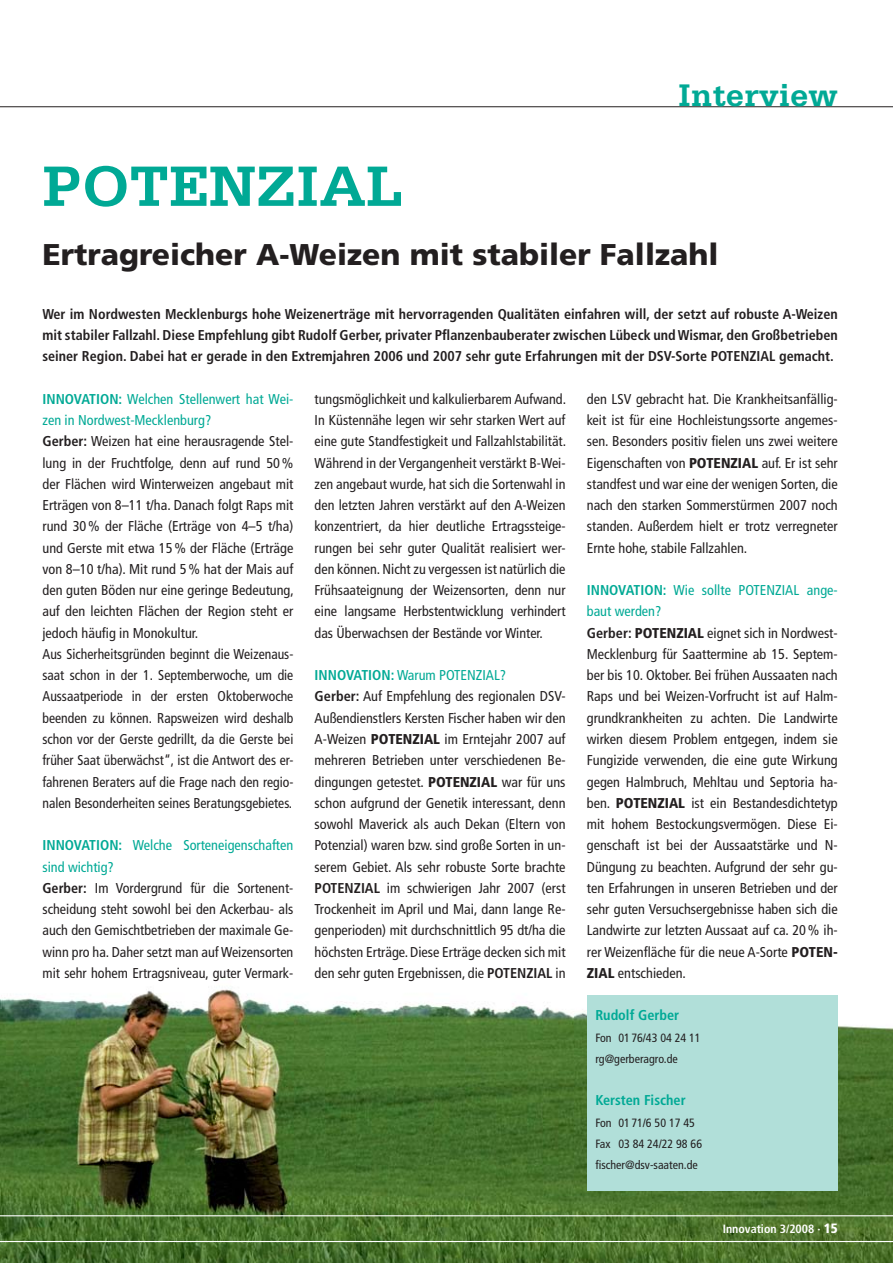
<style>
.page{position:relative;width:893px;height:1263px;background:#fff}
.page>*{position:absolute;margin:0;border:0;box-sizing:border-box;transform-origin:0 0}
.t1{font:700 60px "Serifa";color:#00a995}
.t2{font:700 33px "Serifa";color:#00a995}
.t3{font:900 30px "Frutiger";color:#231f20}
.t4{font:condensed 14.25px/21.3px "Frutiger";color:#231f20}
.t5{font:700 condensed 14.25px/21.3px "Frutiger";color:#231f20;text-align:justify}
.t6{font:700 condensed 14.25px "Frutiger";color:#00a995}
.t7{font:condensed 12px/21.3px "Frutiger";color:#231f20}
.t8{font:700 condensed 12px "Frutiger";color:#fff}
.s1{font-weight:700;color:#00a995}
.s2{color:#00a995}
.s3{font-weight:700}
.s4{font-weight:900}
.s5{font-weight:900;font-size:13.5px}
</style>
<div class="page">
<img style="left:0;top:989px;width:893px;height:274px">
<div style="left:587px;top:995px;width:251px;height:196px;background:#b1dfd9"></div>
<hr style="left:0;top:106px;width:893px;height:1px;background:#231f20">
<hr style="left:0;top:1215px;width:893px;height:1px;background:#fff">
<hr style="left:0;top:1241px;width:893px;height:1px;background:#fff">
<h2 class="t2" style="left:678px;top:84px;width:161px">Interview</h2>
<h1 class="t1" style="left:42px;top:166px;width:362px">POTENZIAL</h1>
<h3 class="t3" style="left:42px;top:243px;width:677px">Ertragreicher A-Weizen mit stabiler Fallzahl</h3>
<p class="t5" style="left:42px;top:304px;width:797px">Wer im Nordwesten Mecklenburgs hohe Weizenerträge mit hervorragenden Qualitäten einfahren will, der setzt auf robuste A-Weizen mit stabiler Fallzahl. Diese Empfehlung gibt Rudolf Gerber, privater Pflanzenbauberater zwischen Lübeck und Wismar, den Großbetrieben seiner Region. Dabei hat er gerade in den Extremjahren 2006 und 2007 sehr gute Erfahrungen mit der DSV-Sorte POTENZIAL gemacht.</p>
<p class="t4" style="left:42px;top:389px;width:253px"><span class="s1">INNOVATION:</span> <span class="s2">Welchen Stellenwert hat Wei&shy;zen in Nordwest-Mecklenburg?<br></span><span class="s3">Gerber:</span> Weizen hat eine herausragende Stel&shy;lung in der Fruchtfolge, denn auf rund 50 % der Flächen wird Winterweizen angebaut mit Erträgen von 8–11 t/ha. Danach folgt Raps mit rund 30 % der Fläche (Erträge von 4–5 t/ha) und Gerste mit etwa 15 % der Fläche (Erträge von 8–10 t/ha). Mit rund 5 % hat der Mais auf den guten Böden nur eine geringe Bedeutung, auf den leichten Flächen der Region steht er jedoch häufig in Monokultur.<br>Aus Sicherheitsgründen beginnt die Weizenaus&shy;saat schon in der 1. Septemberwoche, um die Aussaatperiode in der ersten Oktoberwoche beenden zu können. Rapsweizen wird deshalb schon vor der Gerste gedrillt, da die Gerste bei früher Saat überwächst“, ist die Antwort des er&shy;fahrenen Beraters auf die Frage nach den regio&shy;nalen Besonderheiten seines Beratungsgebietes.</p>
<p class="t4" style="left:42px;top:836px;width:252px"><span class="s1">INNOVATION:</span> <span class="s2">Welche Sorteneigenschaften sind wichtig?<br></span><span class="s3">Gerber:</span> Im Vordergrund für die Sortenent&shy;scheidung steht sowohl bei den Ackerbau- als auch den Gemischtbetrieben der maximale Ge&shy;winn pro ha. Daher setzt man auf Weizensorten mit sehr hohem Ertragsniveau, guter Vermark-</p>
<p class="t4" style="left:587px;top:389px;width:252px;text-align:justify">den LSV gebracht hat. Die Krankheitsanfällig&shy;keit ist für eine Hochleistungssorte angemes&shy;sen. Besonders positiv fielen uns zwei weitere Eigenschaften von <span class="s4">POTENZIAL</span> auf. Er ist sehr standfest und war eine der wenigen Sorten, die nach den starken Sommerstürmen 2007 noch standen. Außerdem hielt er trotz verregneter Ernte hohe, stabile Fallzahlen.</p>
<p class="t4" style="left:587px;top:581px;width:252px"><span class="s1">INNOVATION:</span> <span class="s2">Wie sollte POTENZIAL ange&shy;baut werden?<br></span><span class="s3">Gerber:</span> <span class="s4">POTENZIAL</span> eignet sich in Nordwest-Mecklenburg für Saattermine ab 15. Septem&shy;ber bis 10. Oktober. Bei frühen Aussaaten nach Raps und bei Weizen-Vorfrucht ist auf Halm&shy;grundkrankheiten zu achten. Die Landwirte wirken diesem Problem entgegen, indem sie Fungizide verwenden, die eine gute Wirkung gegen Halmbruch, Mehltau und Septoria ha&shy;ben. <span class="s4">POTENZIAL</span> ist ein Bestandesdichtetyp mit hohem Bestockungsvermögen. Diese Ei&shy;genschaft ist bei der Aussaatstärke und N-Düngung zu beachten. Aufgrund der sehr gu&shy;ten Erfahrungen in unseren Betrieben und der sehr guten Versuchsergebnisse haben sich die Landwirte zur letzten Aussaat auf ca. 20 % ih&shy;rer Weizenfläche für die neue A-Sorte <span class="s4">POTEN-ZIAL</span> entschieden.</p>
<p class="t4" style="left:315px;top:389px;width:253px;text-align:justify">tungsmöglichkeit und kalkulierbarem Aufwand.<br>In Küstennähe legen wir sehr starken Wert auf eine gute Standfestigkeit und Fallzahlstabilität.<br>Während in der Vergangenheit verstärkt B-Wei&shy;zen angebaut wurde, hat sich die Sortenwahl in den letzten Jahren verstärkt auf den A-Weizen konzentriert, da hier deutliche Ertragssteige&shy;rungen bei sehr guter Qualität realisiert wer&shy;den können. Nicht zu vergessen ist natürlich die Frühsaateignung der Weizensorten, denn nur eine langsame Herbstentwicklung verhindert das Überwachsen der Bestände vor Winter.</p>
<p class="t4" style="left:315px;top:666px;width:252px"><span class="s1">INNOVATION:</span> <span class="s2">Warum POTENZIAL?<br></span><span class="s3">Gerber:</span> Auf Empfehlung des regionalen DSV-Außendienstlers Kersten Fischer haben wir den A-Weizen <span class="s4">POTENZIAL</span> im Erntejahr 2007 auf mehreren Betrieben unter verschiedenen Be&shy;dingungen getestet. <span class="s4">POTENZIAL</span> war für uns schon aufgrund der Genetik interessant, denn sowohl Maverick als auch Dekan (Eltern von Potenzial) waren bzw. sind große Sorten in un&shy;serem Gebiet. Als sehr robuste Sorte brachte <span class="s3">POTENZIAL</span> im schwierigen Jahr 2007 (erst Trockenheit im April und Mai, dann lange Re&shy;genperioden) mit durchschnittlich 95 dt/ha die höchsten Erträge. Diese Erträge decken sich mit den sehr guten Ergebnissen, die <span class="s3">POTENZIAL</span> in</p>
<p class="t6" style="left:595px;top:1010px;width:85px">Rudolf Gerber</p>
<p class="t7" style="left:595px;top:1028px;width:107px">Fon 01 76/43 04 24 11 rg@gerberagro.de</p>
<p class="t6" style="left:595px;top:1095px;width:92px">Kersten Fischer</p>
<p class="t7" style="left:595px;top:1113px;width:108px">Fon 01 71/6 50 17 45<br>Fax 03 84 24/22 98 66 fischer@dsv-saaten.de</p>
<p class="t8" style="left:723px;top:1224px;width:117px">Innovation 3/2008 · <span class="s5">15</span></p>
</div>
